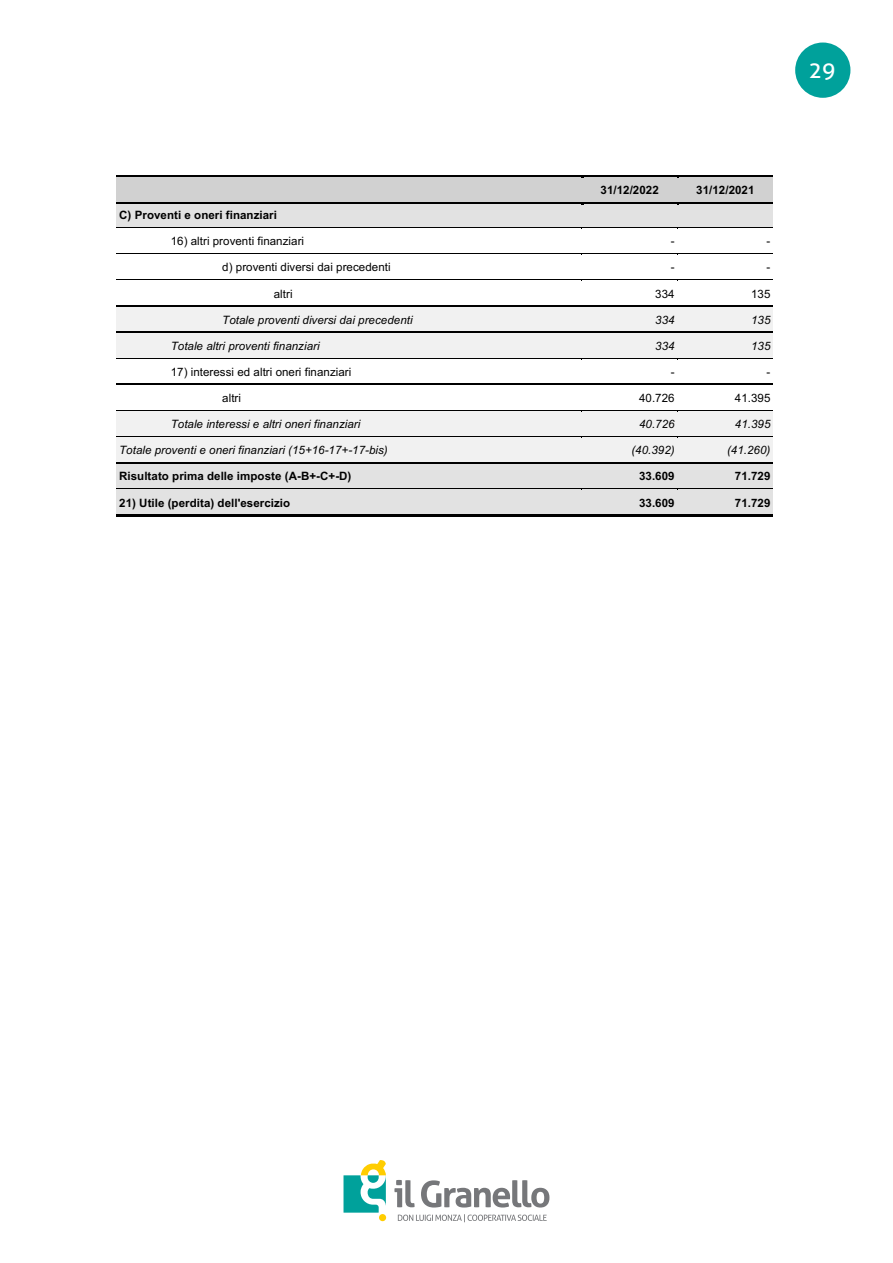
<style>
.page{position:relative;width:893px;height:1263px;background:#fff}
.page>*{position:absolute;margin:0;border:0;box-sizing:border-box;transform-origin:0 0}
.t1{font:22.5px "Aller";color:#fff}
.t2{font:italic 11.55px "Arial";letter-spacing:.005em;color:#000}
.t3{font:700 11.55px "Arial";letter-spacing:.005em;color:#000}
.t4{font:11.55px "Arial";letter-spacing:.005em;color:#000}
</style>
<div class="page">
<div style="left:379px;top:1214px;width:7px;height:7px;background:#ffcd00;border-radius:50%"></div>
<svg style="left:394px;top:1180px;width:21px;height:27px"></svg>
<svg style="left:421px;top:1180px;width:128px;height:27px"></svg>
<svg style="left:343px;top:1160px;width:43px;height:52px"></svg>
<svg style="left:398px;top:1214px;width:149px;height:8px"></svg>
<div style="left:795px;top:43px;width:55px;height:55px;background:#00a19b;border-radius:50%"></div>
<div style="left:119px;top:180px;width:460px;height:19px;background:#d1d1d1"></div>
<div style="left:581px;top:177px;width:97px;height:25px;background:#d1d1d1"></div>
<div style="left:678px;top:177px;width:95px;height:25px;background:#d1d1d1"></div>
<hr style="left:116px;top:175px;width:465px;height:2px;background:#000">
<hr style="left:116px;top:177px;width:465px;height:3px;background:#d1d1d1">
<hr style="left:584px;top:175px;width:94px;height:2px;background:#000">
<hr style="left:680px;top:175px;width:93px;height:2px;background:#000">
<hr style="left:116px;top:199px;width:465px;height:3px;background:#d1d1d1">
<div style="left:116px;top:202px;width:465px;height:25px;background:#e2e2e2"></div>
<div style="left:581px;top:202px;width:97px;height:25px;background:#e2e2e2"></div>
<div style="left:678px;top:202px;width:95px;height:25px;background:#e2e2e2"></div>
<hr style="left:116px;top:202px;width:465px;height:2px;background:#000">
<hr style="left:584px;top:202px;width:94px;height:2px;background:#000">
<hr style="left:680px;top:202px;width:93px;height:2px;background:#000">
<hr style="left:116px;top:227px;width:465px;height:1px;background:#000">
<hr style="left:582px;top:227px;width:96px;height:1px;background:#000">
<hr style="left:679px;top:227px;width:94px;height:1px;background:#000">
<hr style="left:116px;top:253px;width:465px;height:1px;background:#000">
<hr style="left:582px;top:253px;width:96px;height:1px;background:#000">
<hr style="left:679px;top:253px;width:94px;height:1px;background:#000">
<hr style="left:116px;top:279px;width:465px;height:1px;background:#000">
<hr style="left:582px;top:279px;width:96px;height:1px;background:#000">
<hr style="left:679px;top:279px;width:94px;height:1px;background:#000">
<div style="left:119px;top:309px;width:460px;height:20px;background:#f1f1f1"></div>
<div style="left:581px;top:307px;width:97px;height:25px;background:#f1f1f1"></div>
<div style="left:678px;top:307px;width:95px;height:25px;background:#f1f1f1"></div>
<hr style="left:116px;top:306px;width:465px;height:1px;background:#000">
<hr style="left:116px;top:307px;width:465px;height:2px;background:#f1f1f1">
<hr style="left:582px;top:306px;width:96px;height:1px;background:#000">
<hr style="left:679px;top:306px;width:94px;height:1px;background:#000">
<hr style="left:116px;top:329px;width:465px;height:3px;background:#f1f1f1">
<div style="left:119px;top:336px;width:460px;height:19px;background:#f1f1f1"></div>
<div style="left:581px;top:333px;width:97px;height:25px;background:#f1f1f1"></div>
<div style="left:678px;top:333px;width:95px;height:25px;background:#f1f1f1"></div>
<hr style="left:116px;top:332px;width:465px;height:1px;background:#000">
<hr style="left:116px;top:333px;width:465px;height:3px;background:#f1f1f1">
<hr style="left:582px;top:332px;width:96px;height:1px;background:#000">
<hr style="left:679px;top:332px;width:94px;height:1px;background:#000">
<hr style="left:116px;top:355px;width:465px;height:3px;background:#f1f1f1">
<hr style="left:116px;top:358px;width:465px;height:1px;background:#000">
<hr style="left:582px;top:358px;width:96px;height:1px;background:#000">
<hr style="left:679px;top:358px;width:94px;height:1px;background:#000">
<hr style="left:116px;top:384px;width:465px;height:1px;background:#000">
<hr style="left:582px;top:384px;width:96px;height:1px;background:#000">
<hr style="left:679px;top:384px;width:94px;height:1px;background:#000">
<div style="left:119px;top:414px;width:460px;height:20px;background:#f1f1f1"></div>
<div style="left:581px;top:412px;width:97px;height:24px;background:#f1f1f1"></div>
<div style="left:678px;top:412px;width:95px;height:24px;background:#f1f1f1"></div>
<hr style="left:116px;top:410px;width:465px;height:1px;background:#000">
<hr style="left:116px;top:411px;width:465px;height:3px;background:#f1f1f1">
<hr style="left:582px;top:410px;width:96px;height:1px;background:#000">
<hr style="left:582px;top:411px;width:96px;height:3px;background:#f1f1f1">
<hr style="left:679px;top:410px;width:94px;height:1px;background:#000">
<hr style="left:679px;top:411px;width:94px;height:3px;background:#f1f1f1">
<hr style="left:116px;top:434px;width:465px;height:2px;background:#f1f1f1">
<div style="left:116px;top:437px;width:465px;height:25px;background:#f1f1f1"></div>
<div style="left:581px;top:437px;width:97px;height:25px;background:#f1f1f1"></div>
<div style="left:678px;top:437px;width:95px;height:25px;background:#f1f1f1"></div>
<hr style="left:116px;top:436px;width:465px;height:1px;background:#000">
<hr style="left:582px;top:436px;width:96px;height:1px;background:#000">
<hr style="left:679px;top:436px;width:94px;height:1px;background:#000">
<hr style="left:116px;top:460px;width:465px;height:3px;background:#f1f1f1">
<hr style="left:582px;top:460px;width:96px;height:3px;background:#f1f1f1">
<hr style="left:678px;top:460px;width:95px;height:3px;background:#f1f1f1">
<div style="left:119px;top:466px;width:460px;height:20px;background:#e2e2e2"></div>
<div style="left:581px;top:464px;width:97px;height:24px;background:#e2e2e2"></div>
<div style="left:678px;top:464px;width:95px;height:24px;background:#e2e2e2"></div>
<hr style="left:116px;top:463px;width:465px;height:1px;background:#000">
<hr style="left:116px;top:464px;width:465px;height:2px;background:#e2e2e2">
<hr style="left:582px;top:463px;width:96px;height:1px;background:#000">
<hr style="left:679px;top:463px;width:94px;height:1px;background:#000">
<hr style="left:116px;top:486px;width:465px;height:2px;background:#e2e2e2">
<div style="left:116px;top:490px;width:465px;height:25px;background:#e2e2e2"></div>
<div style="left:581px;top:490px;width:97px;height:25px;background:#e2e2e2"></div>
<div style="left:678px;top:490px;width:95px;height:25px;background:#e2e2e2"></div>
<hr style="left:116px;top:488px;width:465px;height:1px;background:#000">
<hr style="left:116px;top:489px;width:465px;height:3px;background:#e2e2e2">
<hr style="left:582px;top:488px;width:96px;height:1px;background:#000">
<hr style="left:582px;top:489px;width:96px;height:3px;background:#e2e2e2">
<hr style="left:679px;top:488px;width:94px;height:1px;background:#000">
<hr style="left:679px;top:489px;width:94px;height:3px;background:#e2e2e2">
<hr style="left:116px;top:514px;width:465px;height:1px;background:#fff">
<hr style="left:116px;top:515px;width:465px;height:2px;background:#000">
<hr style="left:581px;top:514px;width:97px;height:1px;background:#fff">
<hr style="left:584px;top:515px;width:94px;height:2px;background:#000">
<hr style="left:678px;top:514px;width:95px;height:1px;background:#fff">
<hr style="left:680px;top:515px;width:93px;height:2px;background:#000">
<h1 class="t1" style="left:809px;top:57px;width:28px">29</h1>
<p class="t3" style="left:600px;top:182px;width:60px">31/12/2022</p>
<p class="t3" style="left:696px;top:182px;width:60px">31/12/2021</p>
<p class="t3" style="left:119px;top:207px;width:159px">C) Proventi e oneri finanziari</p>
<p class="t4" style="left:171px;top:233px;width:135px">16) altri proventi finanziari</p>
<p class="t4" style="left:671px;top:233px;width:5px">-</p>
<p class="t4" style="left:767px;top:233px;width:5px">-</p>
<p class="t4" style="left:222px;top:259px;width:170px">d) proventi diversi dai precedenti</p>
<p class="t4" style="left:671px;top:259px;width:5px">-</p>
<p class="t4" style="left:767px;top:259px;width:5px">-</p>
<p class="t4" style="left:274px;top:286px;width:20px">altri</p>
<p class="t4" style="left:655px;top:286px;width:21px">334</p>
<p class="t4" style="left:751px;top:286px;width:21px">135</p>
<p class="t2" style="left:222px;top:312px;width:192px">Totale proventi diversi dai precedenti</p>
<p class="t2" style="left:655px;top:312px;width:21px">334</p>
<p class="t2" style="left:751px;top:312px;width:21px">135</p>
<p class="t2" style="left:171px;top:338px;width:150px">Totale altri proventi finanziari</p>
<p class="t2" style="left:655px;top:338px;width:21px">334</p>
<p class="t2" style="left:751px;top:338px;width:21px">135</p>
<p class="t4" style="left:171px;top:364px;width:182px">17) interessi ed altri oneri finanziari</p>
<p class="t4" style="left:671px;top:364px;width:5px">-</p>
<p class="t4" style="left:767px;top:364px;width:5px">-</p>
<p class="t4" style="left:222px;top:390px;width:20px">altri</p>
<p class="t4" style="left:639px;top:390px;width:37px">40.726</p>
<p class="t4" style="left:735px;top:390px;width:37px">41.395</p>
<p class="t2" style="left:171px;top:417px;width:191px">Totale interessi e altri oneri finanziari</p>
<p class="t2" style="left:639px;top:417px;width:37px">40.726</p>
<p class="t2" style="left:735px;top:417px;width:37px">41.395</p>
<p class="t2" style="left:119px;top:443px;width:270px">Totale proventi e oneri finanziari (15+16-17+-17-bis)</p>
<p class="t2" style="left:631px;top:443px;width:45px">(40.392)</p>
<p class="t2" style="left:727px;top:443px;width:45px">(41.260)</p>
<p class="t3" style="left:119px;top:468px;width:234px">Risultato prima delle imposte (A-B+-C+-D)</p>
<p class="t3" style="left:639px;top:468px;width:37px">33.609</p>
<p class="t3" style="left:735px;top:468px;width:37px">71.729</p>
<p class="t3" style="left:119px;top:494px;width:173px">21) Utile (perdita) dell'esercizio</p>
<p class="t3" style="left:639px;top:494px;width:37px">33.609</p>
<p class="t3" style="left:735px;top:494px;width:37px">71.729</p>
</div>
